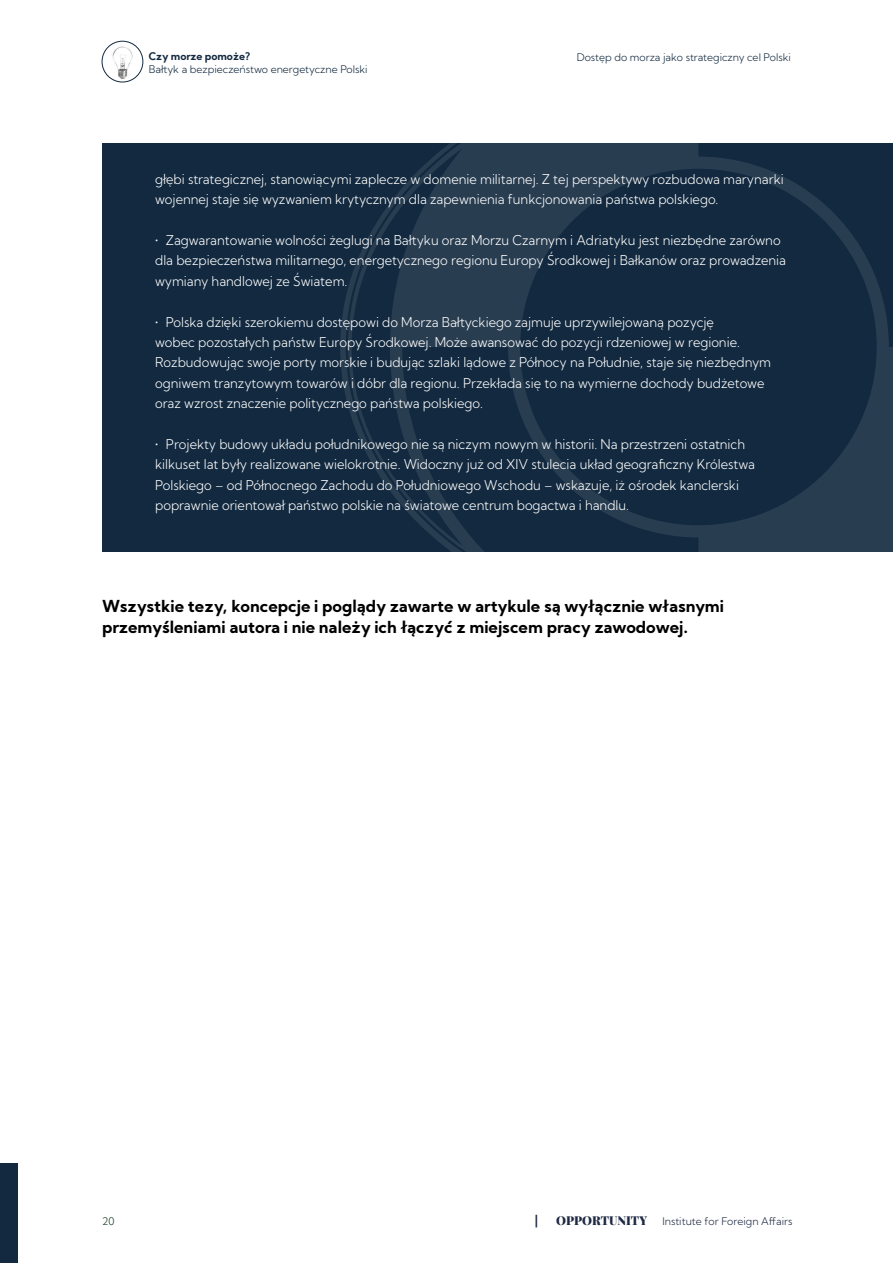
<style>
.page{position:relative;width:893px;height:1263px;background:#fff}
.page>*{position:absolute;margin:0;border:0;box-sizing:border-box;transform-origin:0 0}
.t1{font:700 16.5px/20.4px "Kumbh Sans";color:#000}
.t2{font:300 13.5px/20.4px "Kumbh Sans";color:#fff;scale:.96 1}
.t3{font:12px "Playfair Display";color:#1e2943}
.t4{font:300 10.5px "Kumbh Sans";color:#12293f}
.t5{font:300 10.5px "Kumbh Sans";color:#1e2943}
.t6{font:700 10.5px "Kumbh Sans";color:#12293f}
.t7{font:300 10.5px "Kumbh Sans";color:#153b1e}
</style>
<div class="page">
<img style="left:103px;top:41px;width:39px;height:41px">
<div style="left:102px;top:41px;width:41px;height:41px;border:1px solid #12293f;border-radius:50%"></div>
<div style="left:102px;top:143px;width:791px;height:408px;background:#12293f"></div>
<svg style="left:340px;top:143px;width:553px;height:408px"></svg>
<div style="left:0;top:1163px;width:17px;height:100px;background:#12293f"></div>
<p class="t6" style="left:149px;top:49px;width:103px">Czy morze pomoże?</p>
<p class="t4" style="left:149px;top:63px;width:220px">Bałtyk a bezpieczeństwo energetyczne Polski</p>
<p class="t4" style="left:577px;top:50px;width:216px">Dostęp do morza jako strategiczny cel Polski</p>
<p class="t2" style="left:155px;top:169px;width:656px">głębi strategicznej, stanowiącymi zaplecze w domenie militarnej. Z tej perspektywy rozbudowa marynarki wojennej staje się wyzwaniem krytycznym dla zapewnienia funkcjonowania państwa polskiego.</p>
<p class="t2" style="left:155px;top:230px;width:659px">• Zagwarantowanie wolności żeglugi na Bałtyku oraz Morzu Czarnym i Adriatyku jest niezbędne zarówno dla bezpieczeństwa militarnego, energetycznego regionu Europy Środkowej i Bałkanów oraz prowadzenia wymiany handlowej ze Światem.</p>
<p class="t2" style="left:155px;top:311px;width:643px">• Polska dzięki szerokiemu dostępowi do Morza Bałtyckiego zajmuje uprzywilejowaną pozycję<br>wobec pozostałych państw Europy Środkowej. Może awansować do pozycji rdzeniowej w regionie.<br>Rozbudowując swoje porty morskie i budując szlaki lądowe z Północy na Południe, staje się niezbędnym ogniwem tranzytowym towarów i dóbr dla regionu. Przekłada się to na wymierne dochody budżetowe oraz wzrost znaczenie politycznego państwa polskiego.</p>
<p class="t2" style="left:155px;top:434px;width:626px">• Projekty budowy układu południkowego nie są niczym nowym w historii. Na przestrzeni ostatnich kilkuset lat były realizowane wielokrotnie. Widoczny już od XIV stulecia układ geograficzny Królestwa Polskiego – od Północnego Zachodu do Południowego Wschodu – wskazuje, iż ośrodek kanclerski poprawnie orientował państwo polskie na światowe centrum bogactwa i handlu.</p>
<p class="t1" style="left:102px;top:596px;width:623px">Wszystkie tezy, koncepcje i poglądy zawarte w artykule są wyłącznie własnymi przemyśleniami autora i nie należy ich łączyć z miejscem pracy zawodowej.</p>
<p class="t7" style="left:102px;top:1214px;width:14px">20</p>
<p class="t3" style="left:535px;top:1211px;width:5px">|</p>
<p class="t3" style="left:556px;top:1211px;width:92px">OPPORTUNITY</p>
<p class="t5" style="left:662px;top:1214px;width:132px">Institute for Foreign Affairs</p>
</div>
